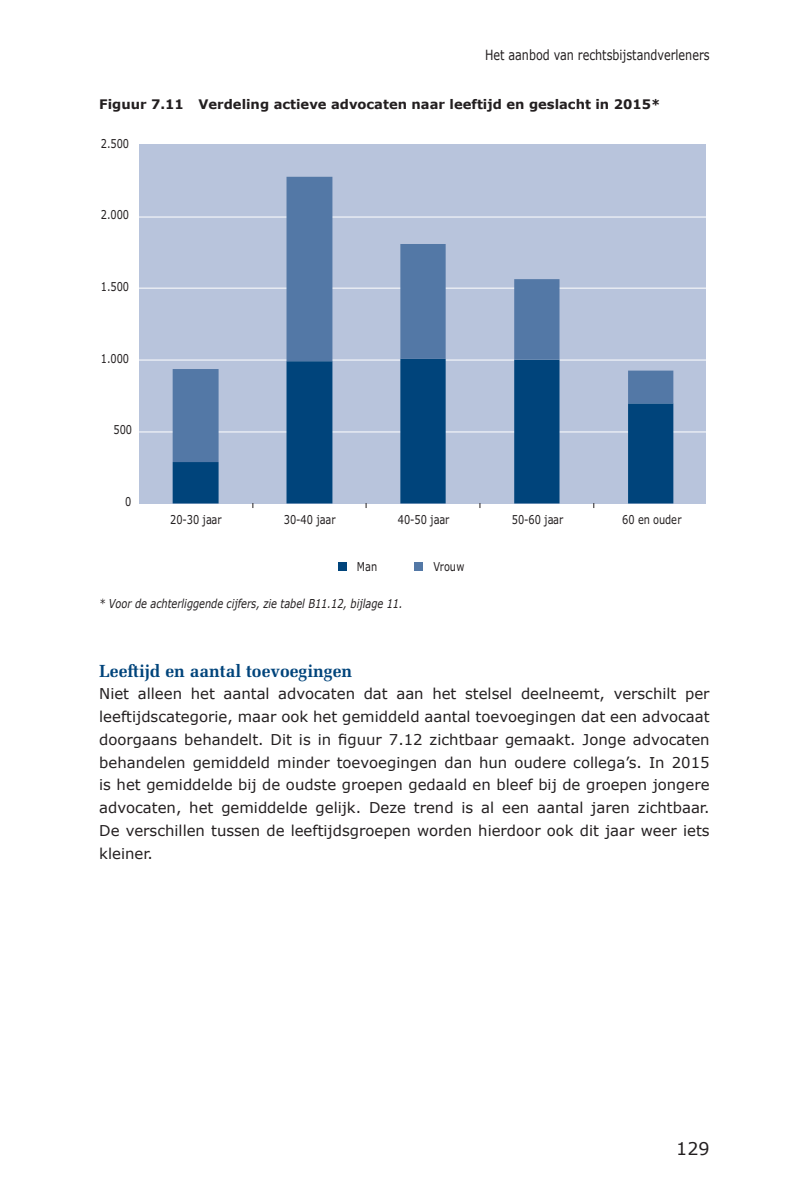
<style>
.page{position:relative;width:794px;height:1191px;background:#fff}
.page>*{position:absolute;margin:0;border:0;box-sizing:border-box;transform-origin:0 0}
.TUSSENKOP{font:700 17.5px "Melior LT Std";color:#00447b}
.t1{font:17.5px "Verdana";color:#231f20}
.Standaard{font:14.88px/22.8px "Verdana";color:#231f20;text-align:justify}
.t2{font:14px "Verdana";color:#231f20;scale:.8 1}
.FIGUUR{font:700 13.12px "Verdana";color:#231f20}
.t3{font:12.25px "Verdana";color:#231f20;scale:.8 1}
.VoetnootTABEL{font:italic 12.25px "Verdana";color:#231f20;scale:.8 1}
</style>
<div class="page">
<div style="left:139px;top:144px;width:566px;height:359px;background:#b8c4dc"></div>
<hr style="left:139px;top:217px;width:568px;height:1px;background:#fff">
<hr style="left:139px;top:288px;width:568px;height:1px;background:#fff">
<hr style="left:139px;top:359px;width:568px;height:1px;background:#fff">
<hr style="left:139px;top:431px;width:568px;height:1px;background:#fff">
<svg style="left:173px;top:462px;width:500px;height:41px"></svg>
<svg style="left:173px;top:177px;width:500px;height:285px"></svg>
<div style="left:338px;top:561px;width:9px;height:9px;background:#00447b"></div>
<div style="left:414px;top:561px;width:9px;height:9px;background:#5378a6"></div>
<p class="t2" style="left:485px;top:46px;width:282px">Het aanbod van rechtsbijstandverleners</p>
<p class="FIGUUR" style="left:99px;top:95px;width:563px">Figuur 7.11 Verdeling actieve advocaten naar leeftijd en geslacht in 2015*</p>
<p class="t3" style="left:101px;top:135px;width:37px">2.500</p>
<p class="t3" style="left:101px;top:206px;width:37px">2.000</p>
<p class="t3" style="left:101px;top:278px;width:37px">1.500</p>
<p class="t3" style="left:101px;top:350px;width:37px">1.000</p>
<p class="t3" style="left:113px;top:421px;width:25px">500</p>
<p class="t3" style="left:125px;top:493px;width:9px">0</p>
<p class="t3" style="left:170px;top:511px;width:66px">20-30 jaar</p>
<p class="t3" style="left:284px;top:511px;width:66px">30-40 jaar</p>
<p class="t3" style="left:398px;top:511px;width:66px">40-50 jaar</p>
<p class="t3" style="left:511px;top:511px;width:66px">50-60 jaar</p>
<p class="t3" style="left:622px;top:511px;width:76px">60 en ouder</p>
<p class="t3" style="left:357px;top:558px;width:27px">Man</p>
<p class="t3" style="left:433px;top:558px;width:40px">Vrouw</p>
<p class="VoetnootTABEL" style="left:99px;top:595px;width:381px">* Voor de achterliggende cijfers, zie tabel B11.12, bijlage 11.</p>
<p class="TUSSENKOP" style="left:99px;top:660px;width:254px">Leeftijd en aantal toevoegingen</p>
<p class="Standaard" style="left:99px;top:682px;width:612px">Niet alleen het aantal advocaten dat aan het stelsel deelneemt, verschilt per leeftijdscategorie, maar ook het gemiddeld aantal toevoegingen dat een advocaat doorgaans behandelt. Dit is in figuur 7.12 zichtbaar gemaakt. Jonge advocaten behandelen gemiddeld minder toevoegingen dan hun oudere collega’s. In 2015 is het gemiddelde bij de oudste groepen gedaald en bleef bij de groepen jongere advocaten, het gemiddelde gelijk. Deze trend is al een aantal jaren zichtbaar.<br>De verschillen tussen de leeftijdsgroepen worden hierdoor ook dit jaar weer iets kleiner.</p>
<p class="t1" style="left:676px;top:1136px;width:35px">129</p>
</div>
